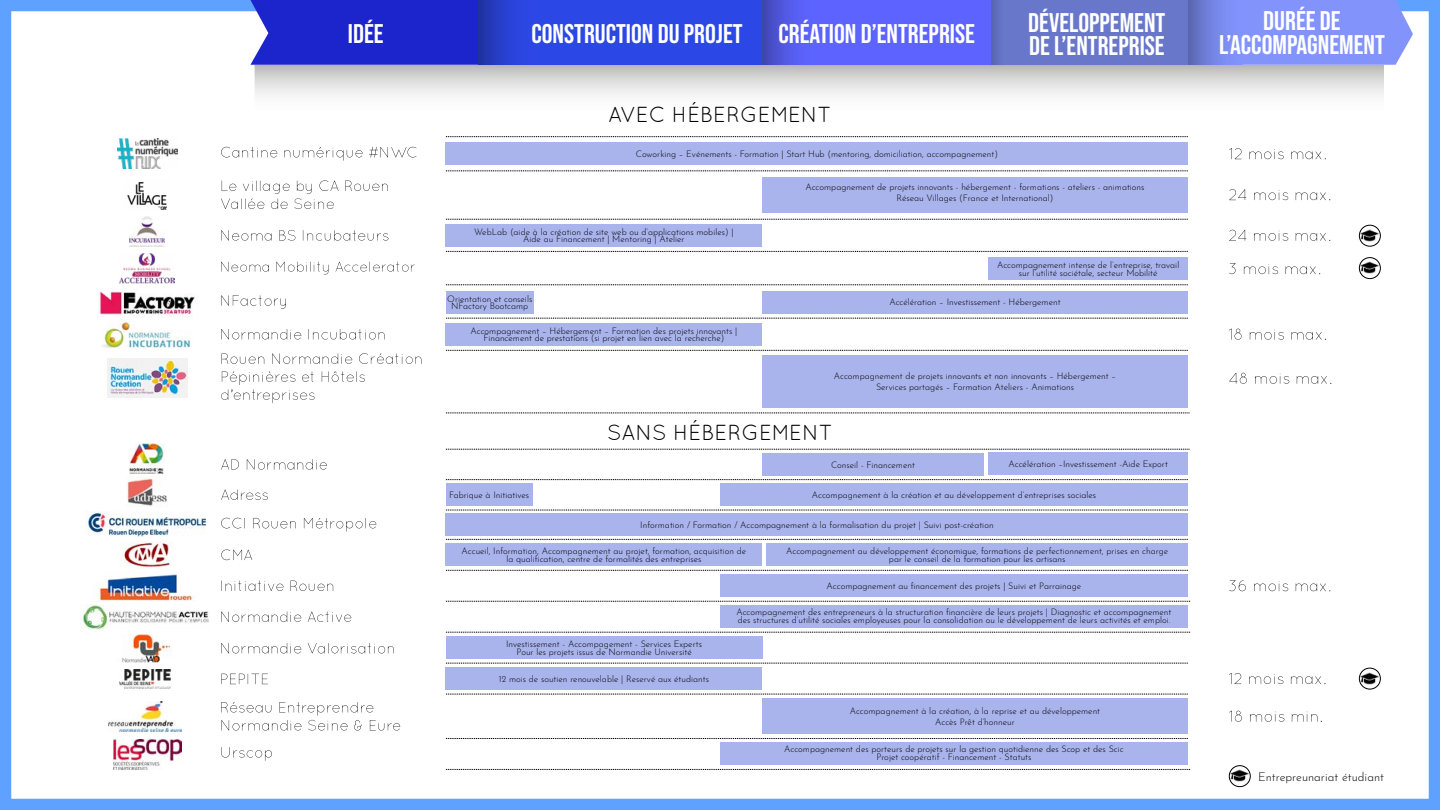
<style>
.page{position:relative;width:1440px;height:810px;background:#fff}
.page>*{position:absolute;margin:0;border:0;box-sizing:border-box;transform-origin:0 0}
.t1{font:27px/23.2px "Bebas Neue";color:#fff}
.t2{font:21.75px "Quicksand";color:#000}
.t3{font:300 12px "Josefin Sans";color:#000}
.t4{font:300 9px/7.5px "Josefin Sans";color:#000;text-align:center}
</style>
<div class="page">
<svg style="left:446px;top:219px;width:742px;height:1px"></svg>
<svg style="left:446px;top:318px;width:742px;height:1px"></svg>
<svg style="left:446px;top:479px;width:742px;height:1px"></svg>
<svg style="left:446px;top:510px;width:742px;height:1px"></svg>
<svg style="left:446px;top:539px;width:742px;height:1px"></svg>
<svg style="left:446px;top:570px;width:742px;height:1px"></svg>
<svg style="left:446px;top:601px;width:744px;height:1px"></svg>
<svg style="left:446px;top:632px;width:744px;height:1px"></svg>
<svg style="left:446px;top:663px;width:742px;height:1px"></svg>
<svg style="left:446px;top:738px;width:742px;height:1px"></svg>
<svg style="left:446px;top:769px;width:744px;height:1px"></svg>
<svg style="left:446px;top:171px;width:742px;height:1px"></svg>
<div style="left:0;top:0;width:1440px;height:810px;border:11px solid #5ea1ff"></div>
<div style="left:446px;top:143px;width:742px;height:22px;background:#a9b3ec"></div>
<img style="left:126px;top:476px;width:41px;height:30px">
<div style="left:1229px;top:765px;width:22px;height:22px;border:1px solid #000;border-radius:50%"></div>
<img style="left:1231px;top:767px;width:18px;height:18px">
<div style="left:762px;top:291px;width:426px;height:22px;background:#a9b3ec"></div>
<div style="left:762px;top:177px;width:426px;height:36px;background:#a9b3ec"></div>
<div style="left:446px;top:291px;width:88px;height:22px;background:#a9b3ec"></div>
<div style="left:762px;top:453px;width:222px;height:23px;background:#a9b3ec"></div>
<div style="left:988px;top:452px;width:200px;height:22px;background:#a9b3ec"></div>
<div style="left:720px;top:484px;width:468px;height:22px;background:#a9b3ec"></div>
<div style="left:446px;top:484px;width:86px;height:22px;background:#a9b3ec"></div>
<div style="left:446px;top:513px;width:742px;height:23px;background:#a9b3ec"></div>
<div style="left:446px;top:544px;width:316px;height:22px;background:#a9b3ec"></div>
<div style="left:766px;top:544px;width:422px;height:22px;background:#a9b3ec"></div>
<div style="left:720px;top:575px;width:468px;height:22px;background:#a9b3ec"></div>
<div style="left:720px;top:605px;width:468px;height:23px;background:#a9b3ec"></div>
<div style="left:446px;top:636px;width:316px;height:23px;background:#a9b3ec"></div>
<div style="left:762px;top:698px;width:426px;height:36px;background:#a9b3ec"></div>
<div style="left:720px;top:743px;width:468px;height:22px;background:#a9b3ec"></div>
<div style="left:250px;top:0;width:229px;height:65px;background:#1c24cc"></div>
<div style="left:479px;top:0;width:285px;height:65px;background:#2b47e6"></div>
<div style="left:763px;top:0;width:228px;height:65px;background:#5c63ff"></div>
<div style="left:1242px;top:0;width:171px;height:65px;background:#8294fc"></div>
<img style="left:762px;top:0;width:36px;height:64px">
<img style="left:991px;top:0;width:13px;height:65px">
<svg style="left:446px;top:136px;width:742px;height:1px"></svg>
<div style="left:1004px;top:0;width:186px;height:65px;background:#6977ca"></div>
<img style="left:1188px;top:0;width:54px;height:65px">
<svg style="left:446px;top:251px;width:742px;height:1px"></svg>
<div style="left:446px;top:224px;width:316px;height:23px;background:#a9b3ec"></div>
<div style="left:1359px;top:225px;width:22px;height:22px;border:1px solid #000;border-radius:50%"></div>
<img style="left:1361px;top:226px;width:18px;height:18px">
<svg style="left:446px;top:350px;width:742px;height:1px"></svg>
<svg style="left:446px;top:413px;width:744px;height:1px"></svg>
<div style="left:762px;top:355px;width:426px;height:53px;background:#a9b3ec"></div>
<div style="left:446px;top:323px;width:316px;height:22px;background:#a9b3ec"></div>
<svg style="left:446px;top:694px;width:742px;height:1px"></svg>
<div style="left:1359px;top:668px;width:22px;height:21px;border:1px solid #000;border-radius:50%"></div>
<img style="left:1361px;top:669px;width:18px;height:18px">
<div style="left:446px;top:667px;width:316px;height:23px;background:#a9b3ec"></div>
<svg style="left:221px;top:747px;width:51px;height:14px"></svg>
<svg style="left:221px;top:674px;width:47px;height:10px"></svg>
<svg style="left:221px;top:643px;width:173px;height:10px"></svg>
<svg style="left:221px;top:611px;width:130px;height:11px"></svg>
<svg style="left:221px;top:581px;width:112px;height:10px"></svg>
<svg style="left:221px;top:550px;width:31px;height:10px"></svg>
<svg style="left:221px;top:518px;width:155px;height:14px"></svg>
<svg style="left:221px;top:489px;width:47px;height:11px"></svg>
<svg style="left:221px;top:459px;width:106px;height:11px"></svg>
<svg style="left:221px;top:329px;width:164px;height:11px"></svg>
<svg style="left:221px;top:295px;width:65px;height:14px"></svg>
<svg style="left:221px;top:230px;width:167px;height:11px"></svg>
<svg style="left:221px;top:180px;width:167px;height:29px"></svg>
<svg style="left:221px;top:147px;width:195px;height:14px"></svg>
<svg style="left:221px;top:371px;width:144px;height:32px"></svg>
<svg style="left:222px;top:353px;width:199px;height:11px"></svg>
<svg style="left:221px;top:262px;width:194px;height:13px"></svg>
<svg style="left:446px;top:285px;width:742px;height:1px"></svg>
<div style="left:988px;top:257px;width:200px;height:23px;background:#a9b3ec"></div>
<svg style="left:446px;top:449px;width:744px;height:1px"></svg>
<svg style="left:221px;top:702px;width:179px;height:29px"></svg>
<svg style="left:1229px;top:711px;width:93px;height:11px"></svg>
<svg style="left:1229px;top:673px;width:96px;height:11px"></svg>
<svg style="left:1229px;top:580px;width:101px;height:11px"></svg>
<svg style="left:1229px;top:329px;width:97px;height:11px"></svg>
<svg style="left:1229px;top:373px;width:102px;height:11px"></svg>
<svg style="left:1229px;top:263px;width:91px;height:11px"></svg>
<svg style="left:1229px;top:230px;width:101px;height:11px"></svg>
<svg style="left:1229px;top:189px;width:101px;height:11px"></svg>
<svg style="left:1229px;top:148px;width:97px;height:11px"></svg>
<div style="left:1359px;top:257px;width:22px;height:22px;border:1px solid #000;border-radius:50%"></div>
<img style="left:1361px;top:259px;width:18px;height:18px">
<img style="left:117px;top:139px;width:60px;height:30px">
<img style="left:127px;top:182px;width:40px;height:28px">
<img style="left:130px;top:216px;width:35px;height:31px">
<img style="left:120px;top:253px;width:55px;height:30px">
<img style="left:99px;top:290px;width:96px;height:27px">
<img style="left:102px;top:319px;width:89px;height:30px">
<img style="left:107px;top:358px;width:80px;height:40px">
<img style="left:130px;top:444px;width:35px;height:30px">
<img style="left:86px;top:512px;width:120px;height:25px">
<img style="left:121px;top:541px;width:49px;height:27px">
<img style="left:99px;top:572px;width:95px;height:29px">
<img style="left:80px;top:604px;width:129px;height:25px">
<img style="left:122px;top:634px;width:49px;height:28px">
<img style="left:120px;top:669px;width:50px;height:20px">
<img style="left:109px;top:701px;width:72px;height:30px">
<img style="left:114px;top:740px;width:67px;height:30px">
<h1 class="t1" style="left:348px;top:22px;width:37px">IDÉE</h1>
<h1 class="t1" style="left:531px;top:22px;width:213px">CONSTRUCTION DU PROJET</h1>
<h1 class="t1" style="left:778px;top:22px;width:198px">CRÉATION D’ENTREPRISE</h1>
<h1 class="t1" style="left:1028px;top:11px;width:139px">DÉVELOPPEMENT<br>DE L’ENTREPRISE</h1>
<h1 class="t1" style="left:1219px;top:9px;width:167px;text-align:center">DURÉE DE<br>L’ACCOMPAGNEMENT</h1>
<h2 class="t2" style="left:608px;top:102px;width:225px">AVEC HÉBERGEMENT</h2>
<p class="t4" style="left:636px;top:149px;width:364px">Coworking – Evénements - Formation | Start Hub (mentoring, domiciliation, accompagnement)</p>
<p class="t4" style="left:474px;top:227px;width:261px">WebLab (aide à la création de site web ou d’applications mobiles) |<br>Aide au Financement | Mentoring | Atelier</p>
<p class="t4" style="left:805px;top:181px;width:341px;line-height:10.8px">Accompagnement de projets innovants - hébergement - formations - ateliers - animations<br>Réseau Villages (France et International)</p>
<p class="t4" style="left:997px;top:261px;width:184px">Accompagnement intense de l’entreprise, travail sur l’utilité sociétale, secteur Mobilité</p>
<p class="t4" style="left:447px;top:294px;width:87px">Orientation et conseils<br>NFactory Bootcamp</p>
<p class="t4" style="left:889px;top:298px;width:173px">Accélération – Investissement - Hébergement</p>
<p class="t4" style="left:471px;top:326px;width:268px">Accompagnement – Hébergement – Formation des projets innovants |<br>Financement de prestations (si projet en lien avec la recherche)</p>
<p class="t4" style="left:834px;top:370px;width:284px;line-height:10.8px">Accompagnement de projets innovants et non innovants – Hébergement –<br>Services partagés – Formation Ateliers - Animations</p>
<h2 class="t2" style="left:607px;top:420px;width:227px">SANS HÉBERGEMENT</h2>
<p class="t4" style="left:831px;top:460px;width:85px">Conseil - Financement</p>
<p class="t4" style="left:1009px;top:459px;width:161px">Accélération –Investissement -Aide Export</p>
<p class="t4" style="left:449px;top:490px;width:82px">Fabrique à Initiatives</p>
<p class="t4" style="left:812px;top:490px;width:286px">Accompagnement à la création et au développement d’entreprises sociales</p>
<p class="t4" style="left:640px;top:520px;width:355px">Information / Formation / Accompagnement à la formalisation du projet | Suivi post-création</p>
<p class="t4" style="left:462px;top:547px;width:286px">Accueil, Information, Accompagnement au projet, formation, acquisition de la qualification, centre de formalités des entreprises</p>
<p class="t4" style="left:786px;top:547px;width:384px">Accompagnement au développement économique, formations de perfectionnement, prises en charge par le conseil de la formation pour les artisans</p>
<p class="t4" style="left:827px;top:581px;width:256px">Accompagnement au financement des projets | Suivi et Parrainage</p>
<p class="t4" style="left:736px;top:607px;width:437px;text-align:left">Accompagnement des entrepreneurs à la structuration financière de leurs projets | Diagnostic et accompagnement des structures d’utilité sociales employeuses pour la consolidation ou le développement de leurs activités et emploi.</p>
<p class="t4" style="left:506px;top:640px;width:197px">Investissement - Accompagement - Services Experts<br>Pour les projets issus de Normandie Université</p>
<p class="t4" style="left:499px;top:674px;width:212px">12 mois de soutien renouvelable | Reservé aux étudiants</p>
<p class="t4" style="left:850px;top:705px;width:252px;line-height:10.8px">Accompagnement à la création, à la reprise et au développement<br>Accès Prêt d’honneur</p>
<p class="t4" style="left:784px;top:745px;width:341px">Accompagnement des porteurs de projets sur la gestion quotidienne des Scop et des Scic<br>Projet coopératif - Financement - Statuts</p>
<h3 class="t3" style="left:1258px;top:767px;width:128px">Entrepreunariat étudiant</h3>
</div>
